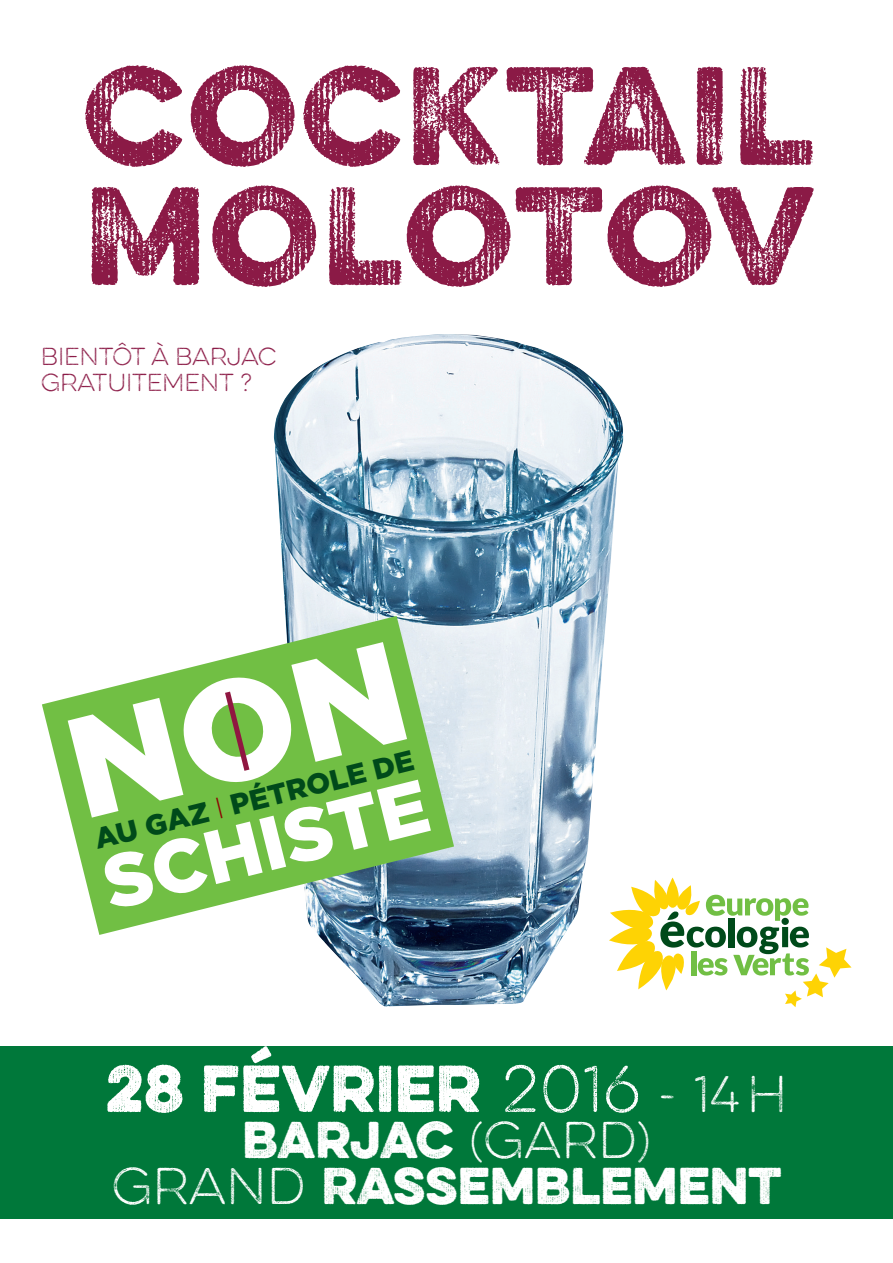
<style>
.page{position:relative;width:893px;height:1263px;background:#fff}
.page>*{position:absolute;margin:0;border:0;box-sizing:border-box;transform-origin:0 0}
.t1{font:300 124.5px/120px "Eveleth";letter-spacing:.03em;color:#8b1a46}
.t2{font:900 75.15px "Gotham";color:#fff}
.t3{font:700 59.1px "Eveleth";color:#fff}
.t4{font:700 46.35px/46.3px "Eveleth";color:#fff;text-align:center}
.t5{font:900 28.8px "Gotham";color:#004a1a}
.t6{font:100 22.05px/26.5px "Eveleth";letter-spacing:-.01em;color:#8b1a46}
.s1{font-weight:300;color:#8c0403}
.s2{font-weight:100}
.s3{font-weight:100;font-size:46.35px}
.s4{font-weight:100;font-size:36px}
</style>
<div class="page">
<img style="left:273px;top:334px;width:351px;height:672px">
<svg style="left:42px;top:616px;width:412px;height:319px"></svg>
<svg style="left:609px;top:877px;width:242px;height:130px"></svg>
<div style="left:0;top:1046px;width:893px;height:173px;background:#00783a"></div>
<svg style="left:68px;top:642px;width:339px;height:176px;background:#80c457"></svg>
<h1 class="t1" style="left:83px;top:52px;width:733px">COCKTAIL<br>MOLOTOV</h1>
<p class="t6" style="left:41px;top:343px;width:237px">BIENTÔT À BARJAC<br>GRATUITEMENT ?</p>
<p class="t5" style="left:212px;top:793px;width:200px;rotate:-14deg"><span class="s1">l</span>PÉT RO LE DE</p>
<h2 class="t2" style="left:94px;top:842px;width:321px;rotate:-14deg">SCHISTE</h2>
<p class="t5" style="left:91px;top:823px;width:113px;rotate:-14deg">A U G A Z</p>
<p class="t3" style="left:106px;top:1043px;width:683px">28 FÉVRIER <span class="s2">2016</span> <span class="s3">- 14H</span></p>
<p class="t4" style="left:111px;top:1115px;width:671px">BARJAC <span class="s4">(</span><span class="s2">GARD</span><span class="s4">)<br></span><span class="s2">GRAND</span> RASSEMBLEMENT</p>
</div>
